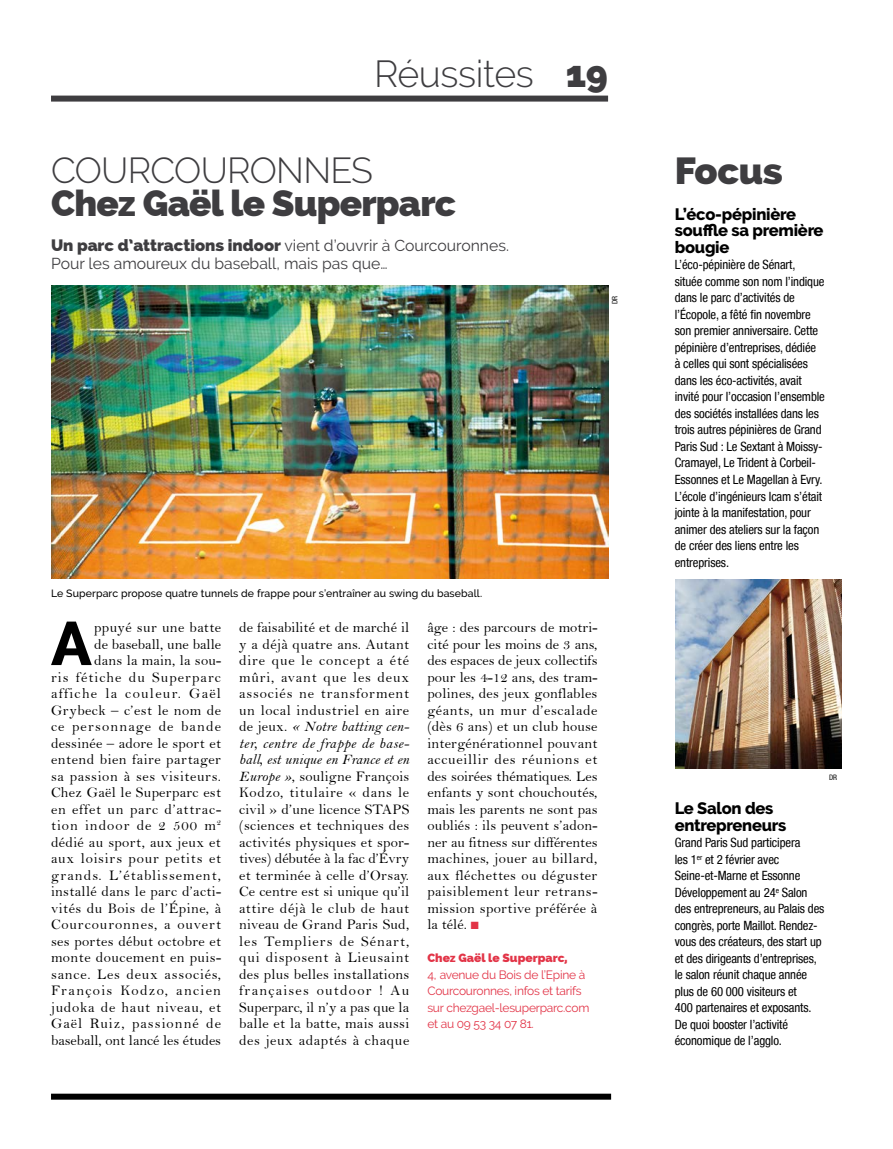
<style>
.page{position:relative;width:893px;height:1149px;background:#fff}
.page>*{position:absolute;margin:0;border:0;box-sizing:border-box;transform-origin:0 0}
.t1{font:800 61.2px "Raleway";color:#000}
.t2{font:800 37.8px "Raleway";letter-spacing:-.01em;color:#3e3d40}
.t3{font:300 37.5px "Raleway";letter-spacing:-.01em;color:#3e3d40}
.t4{font:800 36.75px "Raleway";letter-spacing:-.02em;color:#3e3d40}
.t5{font:300 36px "Raleway";letter-spacing:-.02em;color:#3e3d40}
.t6{font:800 16.5px/16.5px "Raleway";letter-spacing:-.015em;color:#000}
.t7{font:15.75px/18px "Raleway";color:#3e3d40}
.t8{font:14.7px/16.5px "Bell";letter-spacing:.04em;color:#000;text-align:justify}
.t9{font:14.7px/16.5px "Bell MT Italic";letter-spacing:.015em;color:#000;text-align:justify}
.t10{font:condensed 12.75px/16.5px "Helvetica Neue LT";letter-spacing:-.01em;color:#000}
.t11{font:12px/16.5px "Raleway";letter-spacing:-.02em;color:#e23447}
.t12{font:800 12px "Raleway";color:#e23447}
.t13{font:500 10.5px "Raleway";letter-spacing:.01em;color:#000}
.t14{font:condensed 7.5px "Helvetica Neue LT";color:#000}
.s1{font-weight:800}
.s2{font-weight:800;font-size:16.5px}
.s3{font-family:"Bell"}
.s4{font-family:"Bell MT Italic"}
.s5{color:#e23447}
</style>
<div class="page">
<div style="left:51px;top:96px;width:557px;height:6px;background:#3e3d40"></div>
<div style="left:51px;top:1093px;width:560px;height:6px;background:#000"></div>
<img style="left:675px;top:579px;width:167px;height:188px">
<img style="left:51px;top:285px;width:557px;height:293px">
<h3 class="t3" style="left:374px;top:52px;width:236px">Réussites <span class="s1">19</span></h3>
<h3 class="t5" style="left:51px;top:149px;width:323px">COURCOURONNES</h3>
<h3 class="t4" style="left:51px;top:181px;width:406px">Chez Gaël le Superparc</h3>
<p class="t7" style="left:51px;top:236px;width:459px"><span class="s2">Un parc d’attractions indoor</span> vient d’ouvrir à Courcouronnes.<br>Pour les amoureux du baseball, mais pas que…</p>
<p class="t14" style="left:611px;top:304px;width:10px;rotate:-90deg">DR</p>
<p class="t13" style="left:51px;top:587px;width:433px">Le Superparc propose quatre tunnels de frappe pour s’entraîner au swing du baseball.</p>
<h1 class="t1" style="left:51px;top:608px;width:42px">A</h1>
<p class="t8" style="left:51px;top:619px;width:172px;text-align:right">ppuyé sur une batte<br>de baseball, une balle<br>dans la main, la sou-<br>ris fétiche du Superparc affiche la couleur. Gaël<br>Grybeck – c’est le nom de ce personnage de bande dessinée – adore le sport et entend bien faire partager sa passion à ses visiteurs.<br>Chez Gaël le Superparc est en effet un parc d’attrac&shy;tion indoor de 2 500 m<sup>2 </sup>dédié au sport, aux jeux et aux loisirs pour petits et grands. L’établissement, installé dans le parc d’acti&shy;vités du Bois de l’Épine, à<br>Courcouronnes, a ouvert ses portes début octobre et monte doucement en puis&shy;sance. Les deux associés,<br>François Kodzo, ancien judoka de haut niveau, et<br>Gaël Ruiz, passionné de baseball, ont lancé les études</p>
<p class="t8" style="left:239px;top:618px;width:172px">de faisabilité et de marché il y a déjà quatre ans. Autant dire que le concept a été mûri, avant que les deux associés ne transforment un local industriel en aire</p>
<p class="t9" style="left:239px;top:717px;width:172px"><span class="s3">de jeux.</span> « Notre batting cen&shy;ter, centre de frappe de base&shy;ball, est unique en France et en</p>
<p class="t8" style="left:239px;top:767px;width:172px"><span class="s4">Europe »</span>, souligne François Kodzo, titulaire « dans le civil » d’une licence STAPS (sciences et techniques des activités physiques et spor&shy;tives) débutée à la fac d’Évry et terminée à celle d’Orsay.<br>Ce centre est si unique qu’il attire déjà le club de haut niveau de Grand Paris Sud, les Templiers de Sénart, qui disposent à Lieusaint des plus belles installations françaises outdoor ! Au Superparc, il n’y a pas que la balle et la batte, mais aussi des jeux adaptés à chaque</p>
<p class="t8" style="left:427px;top:618px;width:172px">âge : des parcours de motri&shy;cité pour les moins de 3 ans, des espaces de jeux collectifs pour les 4-12 ans, des tram&shy;polines, des jeux gonflables géants, un mur d’escalade (dès 6 ans) et un club house intergénérationnel pouvant accueillir des réunions et des soirées thématiques. Les enfants y sont chouchoutés, mais les parents ne sont pas oubliés : ils peuvent s’adon&shy;ner au fitness sur différentes machines, jouer au billard, aux fléchettes ou déguster paisiblement leur retrans&shy;mission sportive préférée à la télé. <span class="s5">■</span></p>
<p class="t12" style="left:427px;top:950px;width:142px">Chez Gaël le Superparc,</p>
<p class="t11" style="left:427px;top:965px;width:164px">4, avenue du Bois de l’Epine à<br>Courcouronnes, infos et tarifs sur chezgael-lesuperparc.com et au 09 53 34 07 81.</p>
<h2 class="t2" style="left:675px;top:149px;width:109px">Focus</h2>
<p class="t6" style="left:675px;top:206px;width:150px">L’éco-pépinière souffle sa première bougie</p>
<p class="t10" style="left:675px;top:256px;width:152px">L’éco-pépinière de Sénart, située comme son nom l’indique dans le parc d’activités de l’Écopole, a fêté fin novembre son premier anniversaire. Cette pépinière d’entreprises, dédiée à celles qui sont spécialisées dans les éco-activités, avait invité pour l’occasion l’ensemble des sociétés installées dans les trois autres pépinières de Grand<br>Paris Sud : Le Sextant à Moissy-<br>Cramayel, Le Trident à Corbeil-<br>Essonnes et Le Magellan à Evry.<br>L’école d’ingénieurs Icam s’était jointe à la manifestation, pour animer des ateliers sur la façon de créer des liens entre les entreprises.</p>
<p class="t14" style="left:829px;top:772px;width:10px">DR</p>
<p class="t6" style="left:675px;top:800px;width:113px">Le Salon des entrepreneurs</p>
<p class="t10" style="left:675px;top:834px;width:151px">Grand Paris Sud participera<br>les 1<sup>er</sup> et 2 février avec<br>Seine-et-Marne et Essonne<br>Développement au 24<sup>e</sup> Salon des entrepreneurs, au Palais des congrès, porte Maillot. Rendez&shy;vous des créateurs, des start up et des dirigeants d’entreprises, le salon réunit chaque année plus de 60 000 visiteurs et<br>400 partenaires et exposants.<br>De quoi booster l’activité économique de l’agglo.</p>
</div>
